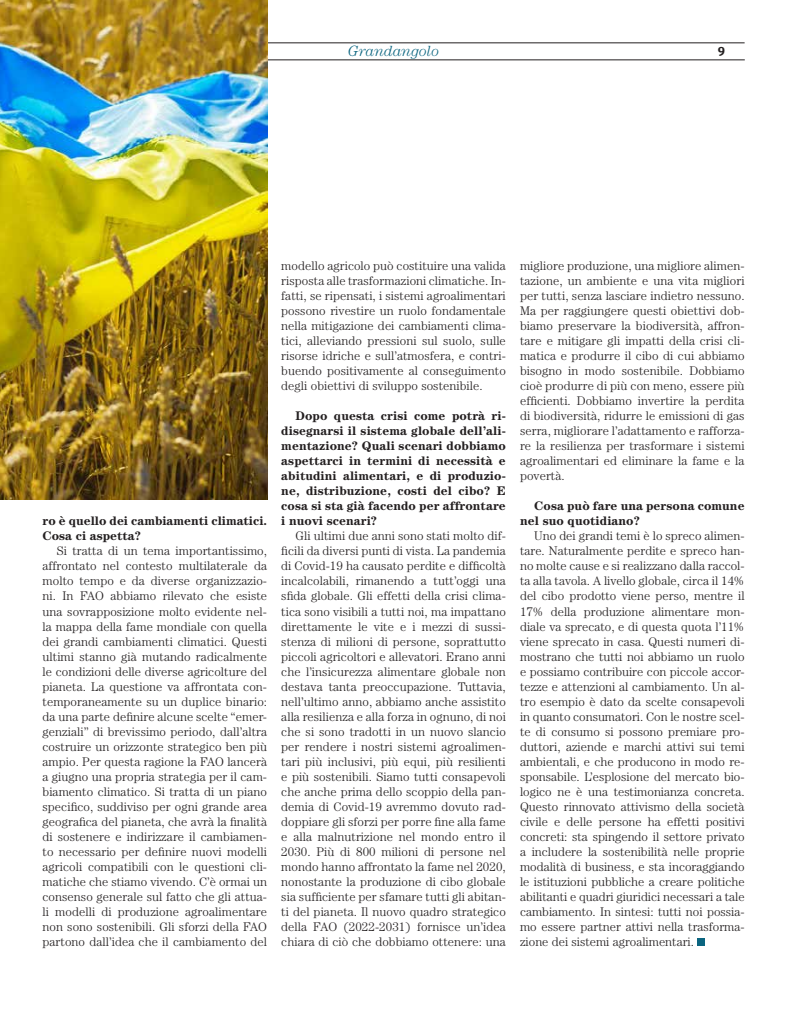
<style>
.page{position:relative;width:798px;height:1028px;background:#fff}
.page>*{position:absolute;margin:0;border:0;box-sizing:border-box;transform-origin:0 0}
.t1{font:italic 300 15px "Century";color:#0b6580}
.t2{font:300 12.5px/15px "Century";letter-spacing:.005em;color:#231f20;text-align:justify}
.t3{font:700 12.5px/15px "Century";letter-spacing:.005em;color:#231f20}
.t4{font:700 12.5px "Unit Slab Pro";color:#231f20}
</style>
<div class="page">
<hr style="left:43px;top:43px;width:701px;height:1px;background:#231f20">
<hr style="left:43px;top:60px;width:701px;height:1px;background:#231f20">
<div style="left:697px;top:938px;width:7px;height:7px;background:#0b6580"></div>
<img style="left:0;top:0;width:267px;height:499px">
<p class="t1" style="left:348px;top:42px;width:92px">Grandangolo</p>
<p class="t4" style="left:717px;top:41px;width:9px">9</p>
<p class="t3" style="left:43px;top:513px;width:226px">ro è quello dei cambiamenti climatici.<br>Cosa ci aspetta?</p>
<p class="t2" style="left:43px;top:543px;width:226px;text-indent:14px">Si tratta di un tema importantissimo, affrontato nel contesto multilaterale da molto tempo e da diverse organizzazio&shy;ni. In FAO abbiamo rilevato che esiste una sovrapposizione molto evidente nel&shy;la mappa della fame mondiale con quella dei grandi cambiamenti climatici. Questi ultimi stanno già mutando radicalmente le condizioni delle diverse agricolture del pianeta. La questione va affrontata con&shy;temporaneamente su un duplice binario: da una parte definire alcune scelte “emer&shy;genziali” di brevissimo periodo, dall’altra costruire un orizzonte strategico ben più ampio. Per questa ragione la FAO lancerà a giugno una propria strategia per il cam&shy;biamento climatico. Si tratta di un piano specifico, suddiviso per ogni grande area geografica del pianeta, che avrà la finalità di sostenere e indirizzare il cambiamen&shy;to necessario per definire nuovi modelli agricoli compatibili con le questioni cli&shy;matiche che stiamo vivendo. C’è ormai un consenso generale sul fatto che gli attua&shy;li modelli di produzione agroalimentare non sono sostenibili. Gli sforzi della FAO partono dall’idea che il cambiamento del</p>
<p class="t2" style="left:281px;top:258px;width:226px">modello agricolo può costituire una valida risposta alle trasformazioni climatiche. In&shy;fatti, se ripensati, i sistemi agroalimentari possono rivestire un ruolo fondamentale nella mitigazione dei cambiamenti clima&shy;tici, alleviando pressioni sul suolo, sulle risorse idriche e sull’atmosfera, e contri&shy;buendo positivamente al conseguimento degli obiettivi di sviluppo sostenibile.</p>
<p class="t3" style="left:281px;top:408px;width:226px;text-align:justify;text-indent:14px">Dopo questa crisi come potrà ri&shy;disegnarsi il sistema globale dell’ali&shy;mentazione? Quali scenari dobbiamo aspettarci in termini di necessità e abitudini alimentari, e di produzio&shy;ne, distribuzione, costi del cibo? E cosa si sta già facendo per affrontare i nuovi scenari?</p>
<p class="t2" style="left:281px;top:528px;width:226px;text-indent:14px">Gli ultimi due anni sono stati molto dif&shy;ficili da diversi punti di vista. La pandemia di Covid-19 ha causato perdite e difficoltà incalcolabili, rimanendo a tutt’oggi una sfida globale. Gli effetti della crisi clima&shy;tica sono visibili a tutti noi, ma impattano direttamente le vite e i mezzi di sussi&shy;stenza di milioni di persone, soprattutto piccoli agricoltori e allevatori. Erano anni che l’insicurezza alimentare globale non destava tanta preoccupazione. Tuttavia, nell’ultimo anno, abbiamo anche assistito alla resilienza e alla forza in ognuno, di noi che si sono tradotti in un nuovo slancio per rendere i nostri sistemi agroalimen&shy;tari più inclusivi, più equi, più resilienti e più sostenibili. Siamo tutti consapevoli che anche prima dello scoppio della pan&shy;demia di Covid-19 avremmo dovuto rad&shy;doppiare gli sforzi per porre fine alla fame e alla malnutrizione nel mondo entro il 2030. Più di 800 milioni di persone nel mondo hanno affrontato la fame nel 2020, nonostante la produzione di cibo globale sia sufficiente per sfamare tutti gli abitan&shy;ti del pianeta. Il nuovo quadro strategico della FAO (2022-2031) fornisce un’idea chiara di ciò che dobbiamo ottenere: una</p>
<p class="t2" style="left:520px;top:258px;width:226px">migliore produzione, una migliore alimen&shy;tazione, un ambiente e una vita migliori per tutti, senza lasciare indietro nessuno.<br>Ma per raggiungere questi obiettivi dob&shy;biamo preservare la biodiversità, affron&shy;tare e mitigare gli impatti della crisi cli&shy;matica e produrre il cibo di cui abbiamo bisogno in modo sostenibile. Dobbiamo cioè produrre di più con meno, essere più efficienti. Dobbiamo invertire la perdita di biodiversità, ridurre le emissioni di gas serra, migliorare l’adattamento e rafforza&shy;re la resilienza per trasformare i sistemi agroalimentari ed eliminare la fame e la povertà.</p>
<p class="t3" style="left:520px;top:498px;width:226px;text-indent:14px">Cosa può fare una persona comune nel suo quotidiano?</p>
<p class="t2" style="left:520px;top:528px;width:226px;text-indent:14px">Uno dei grandi temi è lo spreco alimen&shy;tare. Naturalmente perdite e spreco han&shy;no molte cause e si realizzano dalla raccol&shy;ta alla tavola. A livello globale, circa il 14% del cibo prodotto viene perso, mentre il 17% della produzione alimentare mon&shy;diale va sprecato, e di questa quota l’11% viene sprecato in casa. Questi numeri di&shy;mostrano che tutti noi abbiamo un ruolo e possiamo contribuire con piccole accor&shy;tezze e attenzioni al cambiamento. Un al&shy;tro esempio è dato da scelte consapevoli in quanto consumatori. Con le nostre scel&shy;te di consumo si possono premiare pro&shy;duttori, aziende e marchi attivi sui temi ambientali, e che producono in modo re&shy;sponsabile. L’esplosione del mercato bio&shy;logico ne è una testimonianza concreta.<br>Questo rinnovato attivismo della società civile e delle persone ha effetti positivi concreti: sta spingendo il settore privato a includere la sostenibilità nelle proprie modalità di business, e sta incoraggiando le istituzioni pubbliche a creare politiche abilitanti e quadri giuridici necessari a tale cambiamento. In sintesi: tutti noi possia&shy;mo essere partner attivi nella trasforma&shy;zione dei sistemi agroalimentari.</p>
</div>
